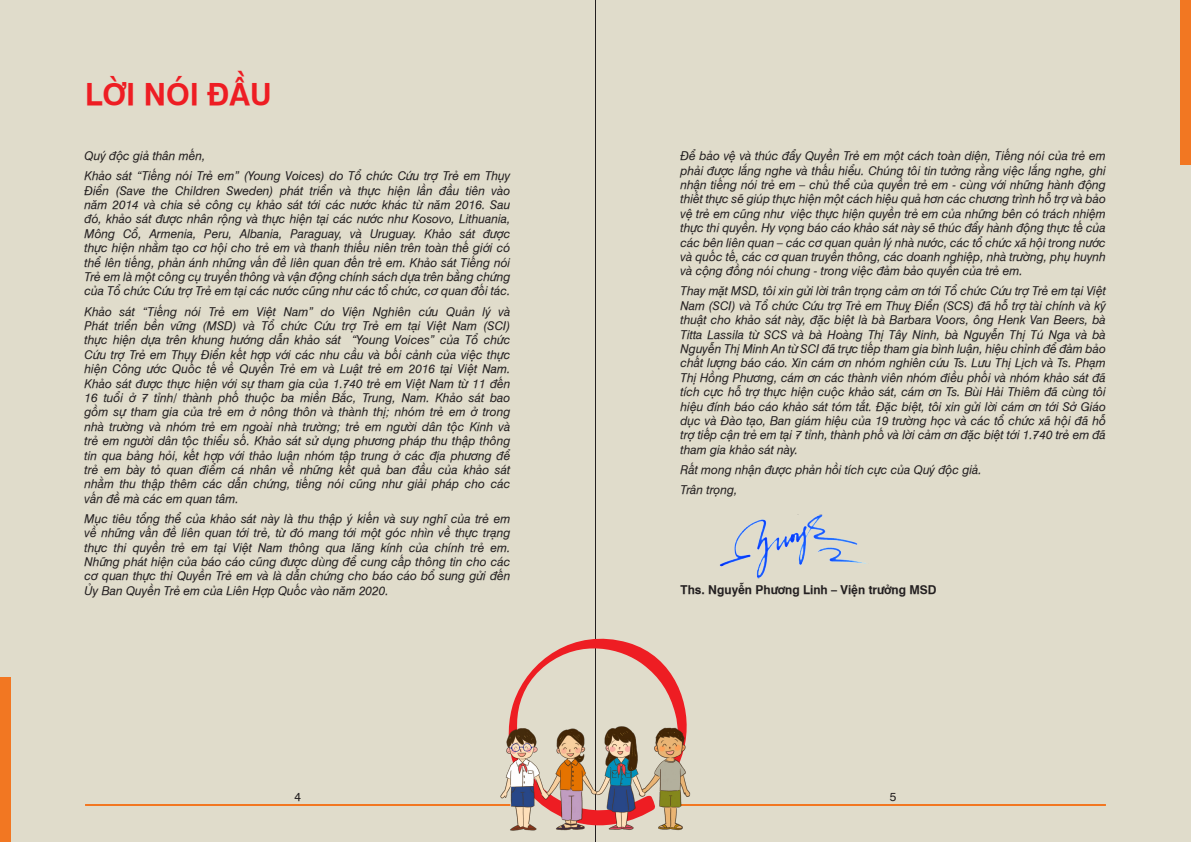
<style>
.page{position:relative;width:1191px;height:842px;background:#e0dccb}
.page>*{position:absolute;margin:0;border:0;box-sizing:border-box;transform-origin:0 0}
.Loi_noi_dau{font:700 30px "UVN Hong Ha";color:#ee1d23}
.Body_text_canh_deu{font:italic 12px/14.4px "UVN Hong Ha";color:#231f20;text-align:justify}
.Body_text_canh_deu-2{font:700 12px "UVN Hong Ha";color:#231f20}
.t1{font:12px "UVN Hong Ha";color:#231f20}
</style>
<div class="page">
<div style="left:0;top:677px;width:11px;height:165px;background:#f27722"></div>
<div style="left:1180px;top:0;width:11px;height:165px;background:#f27722"></div>
<hr style="left:85px;top:804px;width:425px;height:2px;background:#f27722">
<hr style="left:680px;top:804px;width:426px;height:2px;background:#f27722">
<hr style="left:595px;top:0;width:1px;height:842px;background:#231f20">
<svg style="left:509px;top:639px;width:178px;height:85px"></svg>
<img style="left:500px;top:724px;width:191px;height:107px">
<img style="left:720px;top:514px;width:146px;height:65px">
<p class="Loi_noi_dau" style="left:85px;top:71px;width:188px">LỜI NÓI ĐẦU</p>
<p class="Body_text_canh_deu" style="left:85px;top:148px;width:122px">Quý độc giả thân mến,</p>
<p class="Body_text_canh_deu" style="left:85px;top:168px;width:427px">Khảo sát “Tiếng nói Trẻ em” (Young Voices) do Tổ chức Cứu trợ Trẻ em Thụy Điển (Save the Children Sweden) phát triển và thực hiện lần đầu tiên vào năm 2014 và chia sẻ công cụ khảo sát tới các nước khác từ năm 2016. Sau đó, khảo sát được nhân rộng và thực hiện tại các nước như Kosovo, Lithuania, Mông Cổ, Armenia, Peru, Albania, Paraguay, và Uruguay. Khảo sát được thực hiện nhằm tạo cơ hội cho trẻ em và thanh thiếu niên trên toàn thế giới có thể lên tiếng, phản ánh những vấn đề liên quan đến trẻ em. Khảo sát Tiếng nói Trẻ em là một công cụ truyền thông và vận động chính sách dựa trên bằng chứng của Tổ chức Cứu trợ Trẻ em tại các nước cũng như các tổ chức, cơ quan đối tác.</p>
<p class="Body_text_canh_deu" style="left:85px;top:303px;width:427px">Khảo sát “Tiếng nói Trẻ em Việt Nam” do Viện Nghiên cứu Quản lý và Phát triển bền vững (MSD) và Tổ chức Cứu trợ Trẻ em tại Việt Nam (SCI) thực hiện dựa trên khung hướng dẫn khảo sát “Young Voices” của Tổ chức Cứu trợ Trẻ em Thụy Điển kết hợp với các nhu cầu và bối cảnh của việc thực hiện Công ước Quốc tế về Quyền Trẻ em và Luật trẻ em 2016 tại Việt Nam.<br>Khảo sát được thực hiện với sự tham gia của 1.740 trẻ em Việt Nam từ 11 đến 16 tuổi ở 7 tỉnh/ thành phố thuộc ba miền Bắc, Trung, Nam. Khảo sát bao gồm sự tham gia của trẻ em ở nông thôn và thành thị; nhóm trẻ em ở trong nhà trường và nhóm trẻ em ngoài nhà trường; trẻ em người dân tộc Kinh và trẻ em người dân tộc thiểu số. Khảo sát sử dụng phương pháp thu thập thông tin qua bảng hỏi, kết hợp với thảo luận nhóm tập trung ở các địa phương để trẻ em bày tỏ quan điểm cá nhân về những kết quả ban đầu của khảo sát nhằm thu thập thêm các dẫn chứng, tiếng nói cũng như giải pháp cho các vấn đề mà các em quan tâm.</p>
<p class="Body_text_canh_deu" style="left:85px;top:510px;width:427px">Mục tiêu tổng thể của khảo sát này là thu thập ý kiến và suy nghĩ của trẻ em về những vấn đề liên quan tới trẻ, từ đó mang tới một góc nhìn về thực trạng thực thi quyền trẻ em tại Việt Nam thông qua lăng kính của chính trẻ em.<br>Những phát hiện của báo cáo cũng được dùng để cung cấp thông tin cho các cơ quan thực thi Quyền Trẻ em và là dẫn chứng cho báo cáo bổ sung gửi đến Ủy Ban Quyền Trẻ em của Liên Hợp Quốc vào năm 2020.</p>
<p class="Body_text_canh_deu" style="left:680px;top:148px;width:427px">Để bảo vệ và thúc đẩy Quyền Trẻ em một cách toàn diện, Tiếng nói của trẻ em phải được lắng nghe và thấu hiểu. Chúng tôi tin tưởng rằng việc lắng nghe, ghi nhận tiếng nói trẻ em – chủ thể của quyền trẻ em - cùng với những hành động thiết thực sẽ giúp thực hiện một cách hiệu quả hơn các chương trình hỗ trợ và bảo vệ trẻ em cũng như việc thực hiện quyền trẻ em của những bên có trách nhiệm thực thi quyền. Hy vọng báo cáo khảo sát này sẽ thúc đẩy hành động thực tế của các bên liên quan – các cơ quan quản lý nhà nước, các tổ chức xã hội trong nước và quốc tế, các cơ quan truyền thông, các doanh nghiệp, nhà trường, phụ huynh và cộng đồng nói chung - trong việc đảm bảo quyền của trẻ em.</p>
<p class="Body_text_canh_deu" style="left:680px;top:283px;width:427px">Thay mặt MSD, tôi xin gửi lời trân trọng cảm ơn tới Tổ chức Cứu trợ Trẻ em tại Việt Nam (SCI) và Tổ chức Cứu trợ Trẻ em Thuỵ Điển (SCS) đã hỗ trợ tài chính và kỹ thuật cho khảo sát này, đặc biệt là bà Barbara Voors, ông Henk Van Beers, bà Titta Lassila từ SCS và bà Hoàng Thị Tây Ninh, bà Nguyễn Thị Tú Nga và bà Nguyễn Thị Minh An từ SCI đã trực tiếp tham gia bình luận, hiệu chỉnh để đảm bảo chất lượng báo cáo. Xin cám ơn nhóm nghiên cứu Ts. Lưu Thị Lịch và Ts. Phạm Thị Hồng Phương, cám ơn các thành viên nhóm điều phối và nhóm khảo sát đã tích cực hỗ trợ thực hiện cuộc khảo sát, cám ơn Ts. Bùi Hải Thiêm đã cùng tôi hiệu đính báo cáo khảo sát tóm tắt. Đặc biệt, tôi xin gửi lời cám ơn tới Sở Giáo dục và Đào tạo, Ban giám hiệu của 19 trường học và các tổ chức xã hội đã hỗ trợ tiếp cận trẻ em tại 7 tỉnh, thành phố và lời cảm ơn đặc biệt tới 1.740 trẻ em đã tham gia khảo sát này.</p>
<p class="Body_text_canh_deu" style="left:680px;top:461px;width:303px">Rất mong nhận được phản hồi tích cực của Quý độc giả.</p>
<p class="Body_text_canh_deu" style="left:680px;top:481px;width:58px">Trân trọng,</p>
<p class="Body_text_canh_deu-2" style="left:680px;top:581px;width:258px">Ths. Nguyễn Phương Linh – Viện trưởng MSD</p>
<p class="t1" style="left:294px;top:788px;width:8px">4</p>
<p class="t1" style="left:890px;top:788px;width:8px">5</p>
</div>
